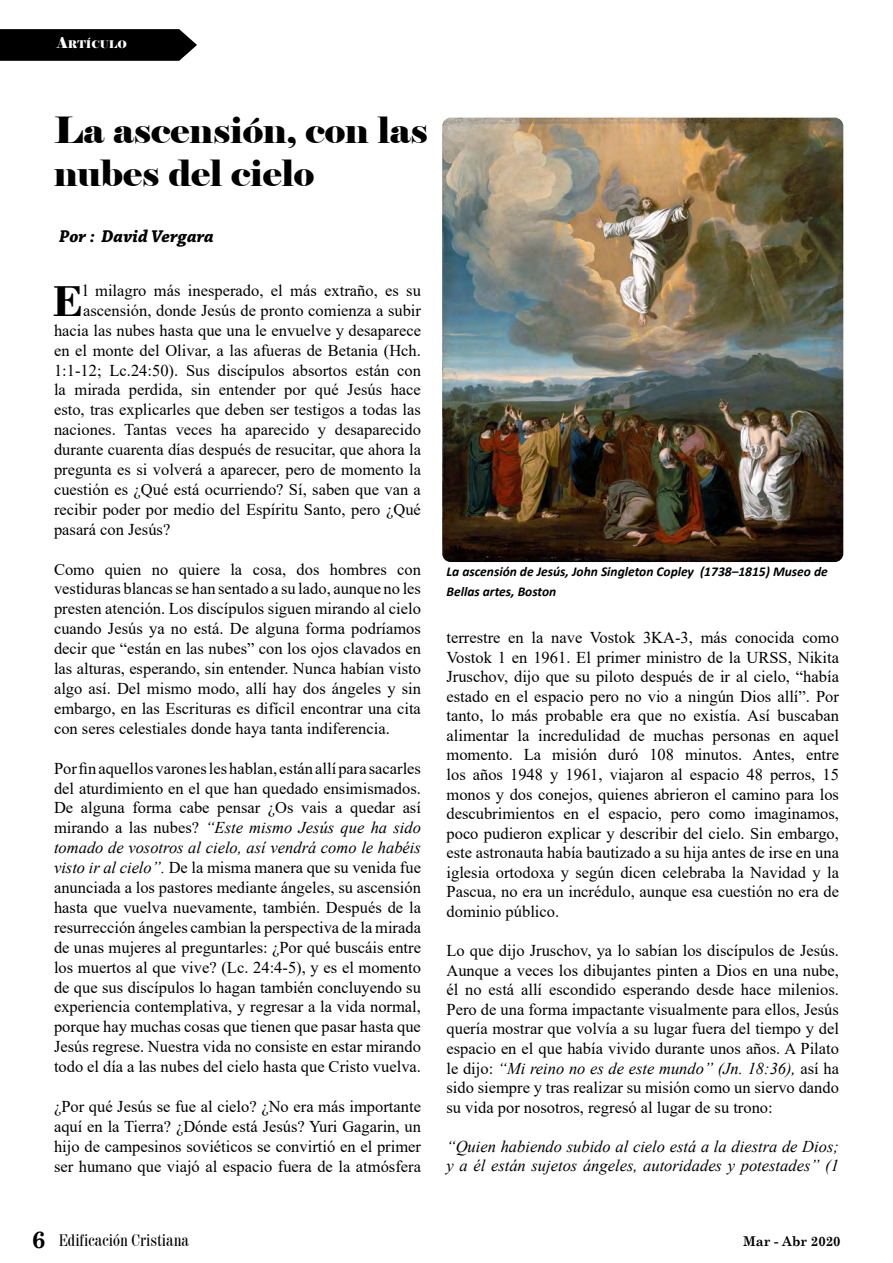
<style>
.page{position:relative;width:893px;height:1263px;background:#fff}
.page>*{position:absolute;margin:0;border:0;box-sizing:border-box;transform-origin:0 0}
.t1{font:700 46.5px "Bodoni BT";color:#000}
.t2{font:36px/43.2px "Elephant";color:#000}
.t3{font:italic 700 18px "Chaparral Pro";color:#000}
.t4{font:16.5px/20px "Times New Roman";color:#000;text-align:justify}
.t5{font:italic 16.5px/19.5px "Times New Roman";color:#000}
.t6{font:condensed 16.5px "Century 725 BT";color:#000}
.t7{font:italic 700 13.5px/19.8px "Calibri";color:#000}
.t8{font:700 13.5px "Century Schoolbook";color:#000;scale:.96 1}
.t9{font:10.5px "Elephant";color:#fff}
.s1{font-size:15px}
.s2{font-style:italic}
.s3{font-family:"Century Schoolbook";font-weight:700;font-stretch:normal;font-size:24px}
</style>
<div class="page">
<img style="left:442px;top:118px;width:401px;height:444px">
<svg style="left:0;top:29px;width:197px;height:32px;background:#0d0d0d"></svg>
<p class="t9" style="left:57px;top:38px;width:72px"><span class="s1">A</span>RTÍCULO</p>
<h2 class="t2" style="left:54px;top:109px;width:376px">La ascensión, con las nubes del cielo</h2>
<p class="t3" style="left:59px;top:226px;width:156px">Por : David Vergara</p>
<h1 class="t1" style="left:53px;top:272px;width:32px">E</h1>
<p class="t4" style="left:83px;top:280px;width:339px">l milagro más inesperado, el más extraño, es su</p>
<p class="t4" style="left:83px;top:300px;width:339px">ascensión, donde Jesús de pronto comienza a subir</p>
<p class="t4" style="left:54px;top:320px;width:368px">hacia las nubes hasta que una le envuelve y desaparece</p>
<p class="t4" style="left:54px;top:340px;width:368px">en el monte del Olivar, a las afueras de Betania (Hch.</p>
<p class="t4" style="left:54px;top:360px;width:368px">1:1-12; Lc.24:50). Sus discípulos absortos están con</p>
<p class="t4" style="left:54px;top:379px;width:368px">la mirada perdida, sin entender por qué Jesús hace</p>
<p class="t4" style="left:54px;top:399px;width:368px">esto, tras explicarles que deben ser testigos a todas las</p>
<p class="t4" style="left:54px;top:419px;width:368px">naciones. Tantas veces ha aparecido y desaparecido</p>
<p class="t4" style="left:54px;top:439px;width:368px">durante cuarenta días después de resucitar, que ahora la</p>
<p class="t4" style="left:54px;top:459px;width:368px">pregunta es si volverá a aparecer, pero de momento la</p>
<p class="t4" style="left:54px;top:479px;width:368px">cuestión es ¿Qué está ocurriendo? Sí, saben que van a</p>
<p class="t4" style="left:54px;top:499px;width:368px">recibir poder por medio del Espíritu Santo, pero ¿Qué</p>
<p class="t4" style="left:54px;top:519px;width:118px">pasará con Jesús?</p>
<p class="t4" style="left:54px;top:558px;width:368px">Como quien no quiere la cosa, dos hombres con vestiduras blancas se han sentado a su lado, aunque no les presten atención. Los discípulos siguen mirando al cielo cuando Jesús ya no está. De alguna forma podríamos decir que “están en las nubes” con los ojos clavados en las alturas, esperando, sin entender. Nunca habían visto algo así. Del mismo modo, allí hay dos ángeles y sin embargo, en las Escrituras es difícil encontrar una cita con seres celestiales donde haya tanta indiferencia.</p>
<p class="t4" style="left:54px;top:757px;width:368px">Por fin aquellos varones les hablan, están allí para sacarles del aturdimiento en el que han quedado ensimismados.<br>De alguna forma cabe pensar ¿Os vais a quedar así mirando a las nubes? <span class="s2">“Este mismo Jesús que ha sido tomado de vosotros al cielo, así vendrá como le habéis visto ir al cielo”.</span> De la misma manera que su venida fue anunciada a los pastores mediante ángeles, su ascensión hasta que vuelva nuevamente, también. Después de la resurrección ángeles cambian la perspectiva de la mirada de unas mujeres al preguntarles: ¿Por qué buscáis entre los muertos al que vive? (Lc. 24:4-5), y es el momento de que sus discípulos lo hagan también concluyendo su experiencia contemplativa, y regresar a la vida normal, porque hay muchas cosas que tienen que pasar hasta que Jesús regrese. Nuestra vida no consiste en estar mirando todo el día a las nubes del cielo hasta que Cristo vuelva.</p>
<p class="t4" style="left:54px;top:1096px;width:368px">¿Por qué Jesús se fue al cielo? ¿No era más importante aquí en la Tierra? ¿Dónde está Jesús? Yuri Gagarin, un hijo de campesinos soviéticos se convirtió en el primer ser humano que viajó al espacio fuera de la atmósfera</p>
<p class="t7" style="left:446px;top:561px;width:383px">La ascensión de Jesús, John Singleton Copley (1738–1815) Museo de<br>Bellas artes, Boston</p>
<p class="t4" style="left:446px;top:627px;width:394px;line-height:19.5px">terrestre en la nave Vostok 3KA-3, más conocida como Vostok 1 en 1961. El primer ministro de la URSS, Nikita Jruschov, dijo que su piloto después de ir al cielo, “había estado en el espacio pero no vio a ningún Dios allí”. Por tanto, lo más probable era que no existía. Así buscaban alimentar la incredulidad de muchas personas en aquel momento. La misión duró 108 minutos. Antes, entre los años 1948 y 1961, viajaron al espacio 48 perros, 15 monos y dos conejos, quienes abrieron el camino para los descubrimientos en el espacio, pero como imaginamos, poco pudieron explicar y describir del cielo. Sin embargo, este astronauta había bautizado a su hija antes de irse en una iglesia ortodoxa y según dicen celebraba la Navidad y la Pascua, no era un incrédulo, aunque esa cuestión no era de dominio público.</p>
<p class="t4" style="left:446px;top:940px;width:394px;line-height:19.5px">Lo que dijo Jruschov, ya lo sabían los discípulos de Jesús.<br>Aunque a veces los dibujantes pinten a Dios en una nube, él no está allí escondido esperando desde hace milenios.<br>Pero de una forma impactante visualmente para ellos, Jesús quería mostrar que volvía a su lugar fuera del tiempo y del espacio en el que había vivido durante unos años. A Pilato le dijo: <span class="s2">“Mi reino no es de este mundo” (Jn. 18:36),</span> así ha sido siempre y tras realizar su misión como un siervo dando su vida por nosotros, regresó al lugar de su trono:</p>
<p class="t5" style="left:446px;top:1136px;width:394px">“Quien habiendo subido al cielo está a la diestra de Dios; y a él están sujetos ángeles, autoridades y potestades” (1</p>
<p class="t6" style="left:32px;top:1230px;width:159px"><span class="s3">6</span> Edificación Cristiana</p>
<p class="t8" style="left:743px;top:1231px;width:103px">Mar - Abr 2020</p>
</div>
